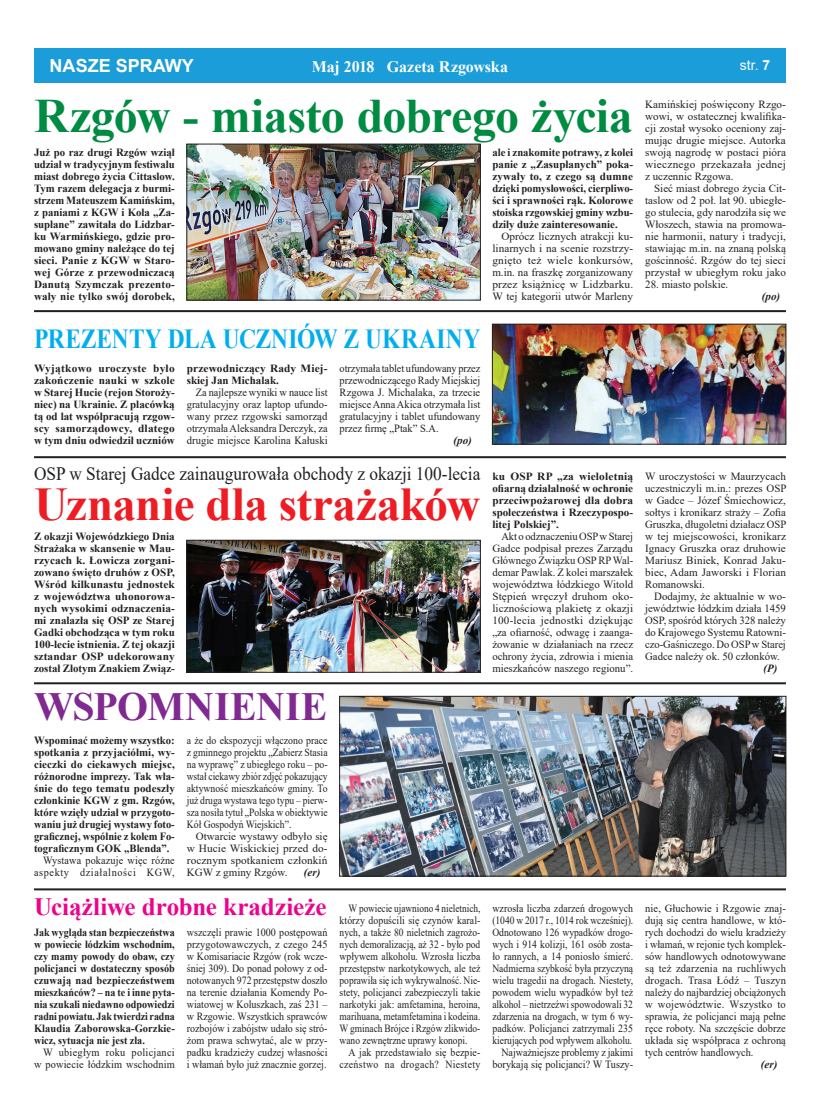
<style>
.page{position:relative;width:820px;height:1106px;background:#fff}
.page>*{position:absolute;margin:0;border:0;box-sizing:border-box;transform-origin:0 0}
.t1{font:700 48px "Times New Roman";letter-spacing:-.015em;color:#008b43}
.t2{font:700 47px "Times New Roman";letter-spacing:-.01em;color:#ee1d23}
.t3{font:700 40px "Times New Roman";letter-spacing:-.005em;color:#802990}
.t4{font:700 27.5px "Times New Roman";letter-spacing:.005em;color:#00aeef;scale:.85 1}
.t5{font:700 25px "Times New Roman";letter-spacing:-.005em;color:#ed028c}
.t6{font:19px "Times New Roman";color:#231f20;scale:.91 1}
.t7{font:700 18px "Arial";color:#fff}
.t8{font:700 16px "Times New Roman";letter-spacing:-.005em;color:#fff}
.t9{font:14px "Arial";color:#fff}
.t10{font:700 11px/12px "Times New Roman";color:#231f20;text-align:justify}
.t11{font:11px/12px "Times New Roman";color:#231f20;text-align:justify}
.t12{font:11px/12px "Times New Roman";color:#231f20;text-align:justify;scale:.96 1}
.t13{font:11px/12px "Times New Roman";color:#231f20;text-align:justify;scale:.89 1}
.t14{font:11px/12px "Times New Roman";color:#231f20;text-align:justify;scale:.84 1}
.t15{font:11px/12px "Times New Roman";color:#231f20;text-align:justify;scale:.91 1}
.t16{font:700 11px/12px "Times New Roman";color:#231f20;text-align:justify;scale:.91 1}
.t17{font:11px/12px "Times New Roman";color:#231f20;text-align:justify;scale:.93 1}
.t18{font:11px/12px "Times New Roman";color:#231f20;text-align:justify;scale:.94 1}
.t19{font:11px/12px "Times New Roman";letter-spacing:.02em;color:#231f20;text-align:right;scale:.9 1}
.t20{font:italic 700 11px "Times New Roman";color:#231f20}
.s1{font-weight:700}
</style>
<div class="page">
<hr style="left:34px;top:310px;width:751px;height:2px;background:#231f20">
<img style="left:188px;top:146px;width:290px;height:152px">
<div style="left:186px;top:144px;width:294px;height:156px;border:1px solid #231f20"></div>
<img style="left:494px;top:326px;width:289px;height:116px">
<div style="left:492px;top:324px;width:293px;height:120px;border:1px solid #231f20"></div>
<hr style="left:34px;top:456px;width:751px;height:2px;background:#231f20">
<hr style="left:34px;top:888px;width:751px;height:2px;background:#231f20">
<img style="left:188px;top:542px;width:290px;height:128px">
<div style="left:186px;top:540px;width:294px;height:132px;border:1px solid #231f20"></div>
<hr style="left:34px;top:682px;width:751px;height:2px;background:#231f20">
<img style="left:341px;top:698px;width:442px;height:176px">
<div style="left:339px;top:696px;width:446px;height:180px;border:1px solid #231f20"></div>
<div style="left:34px;top:48px;width:751px;height:34px;background:#1b9dd9"></div>
<h3 class="t7" style="left:50px;top:53px;width:146px">NASZE SPRAWY</h3>
<h3 class="t8" style="left:312px;top:55px;width:197px">Maj 2018 Gazeta Rzgowska</h3>
<p class="t9" style="left:739px;top:56px;width:32px">str. <span class="s1">7</span></p>
<h1 class="t1" style="left:34px;top:81px;width:600px">Rzgów - miasto dobrego życia</h1>
<p class="t10" style="left:34px;top:146px;width:142px">Już po raz drugi Rzgów wziął udział w tradycyjnym festiwalu miast dobrego życia Cittaslow.<br>Tym razem delegacja z burmi&shy;strzem Mateuszem Kamińskim, z paniami z KGW i Koła „Za&shy;supłane” zawitała do Lidzbar&shy;ku Warmińskiego, gdzie pro&shy;mowano gminy należące do tej sieci. Panie z KGW w Staro&shy;wej Górze z przewodniczacą Danutą Szymczak prezento&shy;wały nie tylko swój dorobek,</p>
<p class="t10" style="left:492px;top:146px;width:142px">ale i znakomite potrawy, z kolei panie z „Zasupłanych” poka&shy;zywały to, z czego są dumne dzięki pomysłowości, cierpliwo&shy;ści i sprawności rąk. Kolorowe stoiska rzgowskiej gminy wzbu&shy;dziły duże zainteresowanie.</p>
<p class="t11" style="left:492px;top:230px;width:142px;text-indent:9px">Oprócz licznych atrakcji ku&shy;linarnych i na scenie rozstrzy&shy;gnięto też wiele konkursów, m.in. na fraszkę zorganizowany przez książnicę w Lidzbarku.<br>W tej kategorii utwór Marleny</p>
<h3 class="t4" style="left:34px;top:319px;width:526px">PREZENTY DLA UCZNIÓW Z UKRAINY</h3>
<p class="t10" style="left:34px;top:362px;width:142px">Wyjątkowo uroczyste było zakończenie nauki w szkole w Starej Hucie (rejon Storoży&shy;niec) na Ukrainie. Z placówką tą od lat współpracują rzgow&shy;scy samorządowcy, dlatego w tym dniu odwiedził uczniów</p>
<p class="t10" style="left:187px;top:362px;width:142px">przewodniczący Rady Miej&shy;skiej Jan Michalak.</p>
<p class="t17" style="left:339px;top:362px;width:153px">otrzymała tablet ufundowany przez przewodniczącego Rady Miejskiej Rzgowa J. Michalaka, za trzecie miejsce Anna Akica otrzymała list gratulacyjny i tablet ufundowany przez firmę „Ptak” S.A.</p>
<p class="t20" style="left:453px;top:433px;width:20px">(po)</p>
<h3 class="t6" style="left:34px;top:460px;width:492px">OSP w Starej Gadce zainaugurowała obchody z okazji 100-lecia</h3>
<h2 class="t2" style="left:34px;top:470px;width:447px">Uznanie dla strażaków</h2>
<p class="t18" style="left:187px;top:386px;width:151px;text-indent:9px">Za najlepsze wyniki w nauce list gratulacyjny oraz laptop ufundo&shy;wany przez rzgowski samorząd otrzymała Aleksandra Derczyk, za drugie miejsce Karolina Kałuski</p>
<p class="t10" style="left:34px;top:530px;width:142px">Z okazji Wojewódzkiego Dnia Strażaka w skansenie w Mau&shy;rzycach k. Łowicza zorgani&shy;zowano święto druhów z OSP, Wśród kilkunastu jednostek z województwa uhonorowa&shy;nych wysokimi odznaczenia&shy;mi znalazła się OSP ze Starej Gadki obchodząca w tym roku 100-lecie istnienia. Z tej okazji sztandar OSP udekorowany został Złotym Znakiem Związ-</p>
<h3 class="t3" style="left:34px;top:678px;width:295px">WSPOMNIENIE</h3>
<p class="t10" style="left:34px;top:734px;width:142px">Wspominać możemy wszystko: spotkania z przyjaciółmi, wy&shy;cieczki do ciekawych miejsc, różnorodne imprezy. Tak wła&shy;śnie do tego tematu podeszły członkinie KGW z gm. Rzgów, które wzięły udział w przygoto&shy;waniu już drugiej wystawy foto&shy;graficznej, wspólnie z kołem Fo&shy;tograficznym GOK „Blenda”.</p>
<p class="t17" style="left:34px;top:854px;width:153px;text-align:right">Wystawa pokazuje więc różne aspekty działalności KGW,</p>
<p class="t13" style="left:187px;top:734px;width:160px">a że do ekspozycji włączono prace z gminnego projektu „Zabierz Stasia na wyprawę” z ubiegłego roku – po&shy;wstał ciekawy zbiór zdjęć pokazujący aktywność mieszkańców gminy. To już druga wystawa tego typu – pierw&shy;sza nosiła tytuł „Polska w obiektywie Kół Gospodyń Wiejskich”.</p>
<p class="t11" style="left:187px;top:830px;width:142px;text-indent:9px">Otwarcie wystawy odbyło się w Hucie Wiskickiej przed do&shy;rocznym spotkaniem członkiń KGW z gminy Rzgów.</p>
<p class="t20" style="left:304px;top:865px;width:18px">(er)</p>
<p class="t10" style="left:492px;top:470px;width:142px">ku OSP RP „za wieloletnią ofiarną działalność w ochronie przeciwpożarowej dla dobra społeczeństwa i Rzeczypospo&shy;litej Polskiej”.</p>
<p class="t12" style="left:492px;top:530px;width:148px;text-indent:9px">Akt o odznaczeniu OSP wStarej Gadce podpisał prezes Zarządu Głównego Związku OSP RP Wal&shy;demar Pawlak. Z kolei marszałek województwa łódzkiego Witold Stępień wręczył druhom oko&shy;licznościową plakietę z okazji 100-lecia jednostki dziękując „za ofiarność, odwagę i zaanga&shy;żowanie w działaniach na rzecz ochrony życia, zdrowia i mienia mieszkańców naszego regionu”.</p>
<p class="t11" style="left:645px;top:98px;width:142px">Kamińskiej poświęcony Rzgo&shy;wowi, w ostatecznej kwalifika&shy;cji został wysoko oceniony zaj&shy;mując drugie miejsce. Autorka swoją nagrodę w postaci pióra wiecznego przekazała jednej z uczennic Rzgowa.</p>
<p class="t11" style="left:645px;top:182px;width:142px;text-indent:9px">Sieć miast dobrego życia Cit&shy;taslow od 2 poł. lat 90. ubiegłe&shy;go stulecia, gdy narodziła się we Włoszech, stawia na promowa&shy;nie harmonii, natury i tradycji, stawiając m.in. na znaną polską gościnność. Rzgów do tej sieci przystał w ubiegłym roku jako</p>
<p class="t11" style="left:645px;top:278px;width:85px">28. miasto polskie.</p>
<p class="t20" style="left:761px;top:289px;width:20px">(po)</p>
<p class="t11" style="left:645px;top:470px;width:143px">W uroczystości w Maurzycach uczestniczyli m.in.: prezes OSP w Gadce – Józef Śmiechowicz, sołtys i kronikarz straży – Zofia Gruszka, długoletni działacz OSP w tej miejscowości, kronikarz Ignacy Gruszka oraz druhowie Mariusz Biniek, Konrad Jaku&shy;biec, Adam Jaworski i Florian Romanowski.</p>
<p class="t11" style="left:645px;top:590px;width:142px;text-indent:9px">Dodajmy, że aktualnie w wo&shy;jewództwie łódzkim działa 1459<br>OSP, spośród których 328 należy do Krajowego Systemu Ratowni&shy;czo-Gaśniczego. Do OSP w Starej Gadce należy ok. 50 członków.</p>
<p class="t20" style="left:763px;top:661px;width:15px">(P)</p>
<h3 class="t5" style="left:34px;top:889px;width:294px">Uciążliwe drobne kradzieże</h3>
<p class="t16" style="left:34px;top:926px;width:156px">Jak wygląda stan bezpieczeństwa w powiecie łódzkim wschodnim, czy mamy powody do obaw, czy policjanci w dostateczny sposób czuwają nad bezpieczeństwem mieszkańców? – na te i inne pyta&shy;nia szukali niedawno odpowiedzi radni powiatu. Jak twierdzi radna Klaudia Zaborowska-Gorzkie&shy;wicz, sytuacja nie jest zła.</p>
<p class="t18" style="left:34px;top:1046px;width:151px;text-align:right">W ubiegłym roku policjanci w powiecie łódzkim wschodnim</p>
<p class="t15" style="left:187px;top:926px;width:156px">wszczęli prawie 1000 postępowań przygotowawczych, z czego 245 w Komisariacie Rzgów (rok wcze&shy;śniej 309). Do ponad połowy z od&shy;notowanych 972 przestępstw doszło na terenie działania Komendy Po&shy;wiatowej w Koluszkach, zaś 231 – w Rzgowie. Wszystkich sprawców rozbojów i zabójstw udało się stró&shy;żom prawa schwytać, ale w przy&shy;padku kradzieży cudzej własności i włamań było już znacznie gorzej.</p>
<p class="t14" style="left:339px;top:902px;width:169px;text-indent:9px">W powiecie ujawniono 4 nieletnich, którzy dopuścili się czynów karal&shy;nych, a także 80 nieletnich zagrożo&shy;nych demoralizacją, aż 32 - było pod wpływem alkoholu. Wzrosła liczba przestępstw narkotykowych, ale też poprawiła się ich wykrywalność. Nie&shy;stety, policjanci zabezpieczyli takie narkotyki jak: amfetamina, heroina, marihuana, metamfetamina i kodeina.<br>W gminach Brójce i Rzgów zlikwido&shy;wano zewnętrzne uprawy konopi.</p>
<p class="t19" style="left:339px;top:1046px;width:158px">A jak przedstawiało się bezpie&shy;czeństwo na drogach? Niestety</p>
<p class="t13" style="left:492px;top:902px;width:160px;text-align:right">wzrosła liczba zdarzeń drogowych (1040 w 2017 r., 1014 rok wcześniej).<br>Odnotowano 126 wypadków drogo&shy;wych i 914 kolizji, 161 osób zosta&shy;ło rannych, a 14 poniosło śmierć.<br>Nadmierna szybkość była przyczyną wielu tragedii na drogach. Niestety, powodem wielu wypadków był też alkohol – nietrzeźwi spowodowali 32 zdarzenia na drogach, w tym 6 wy&shy;padków. Policjanci zatrzymali 235 kierujących pod wpływem alkoholu.<br>Najważniejsze problemy z jakimi borykają się policjanci? W Tuszy-</p>
<p class="t12" style="left:645px;top:902px;width:148px">nie, Głuchowie i Rzgowie znaj&shy;dują się centra handlowe, w któ&shy;rych dochodzi do wielu kradzieży i włamań, w rejonie tych komplek&shy;sów handlowych odnotowywane są też zdarzenia na ruchliwych drogach. Trasa Łódź – Tuszyn należy do najbardziej obciążonych w województwie. Wszystko to sprawia, że policjanci mają pełne ręce roboty. Na szczęście dobrze układa się współpraca z ochroną tych centrów handlowych.</p>
<p class="t20" style="left:760px;top:1057px;width:18px">(er)</p>
</div>
